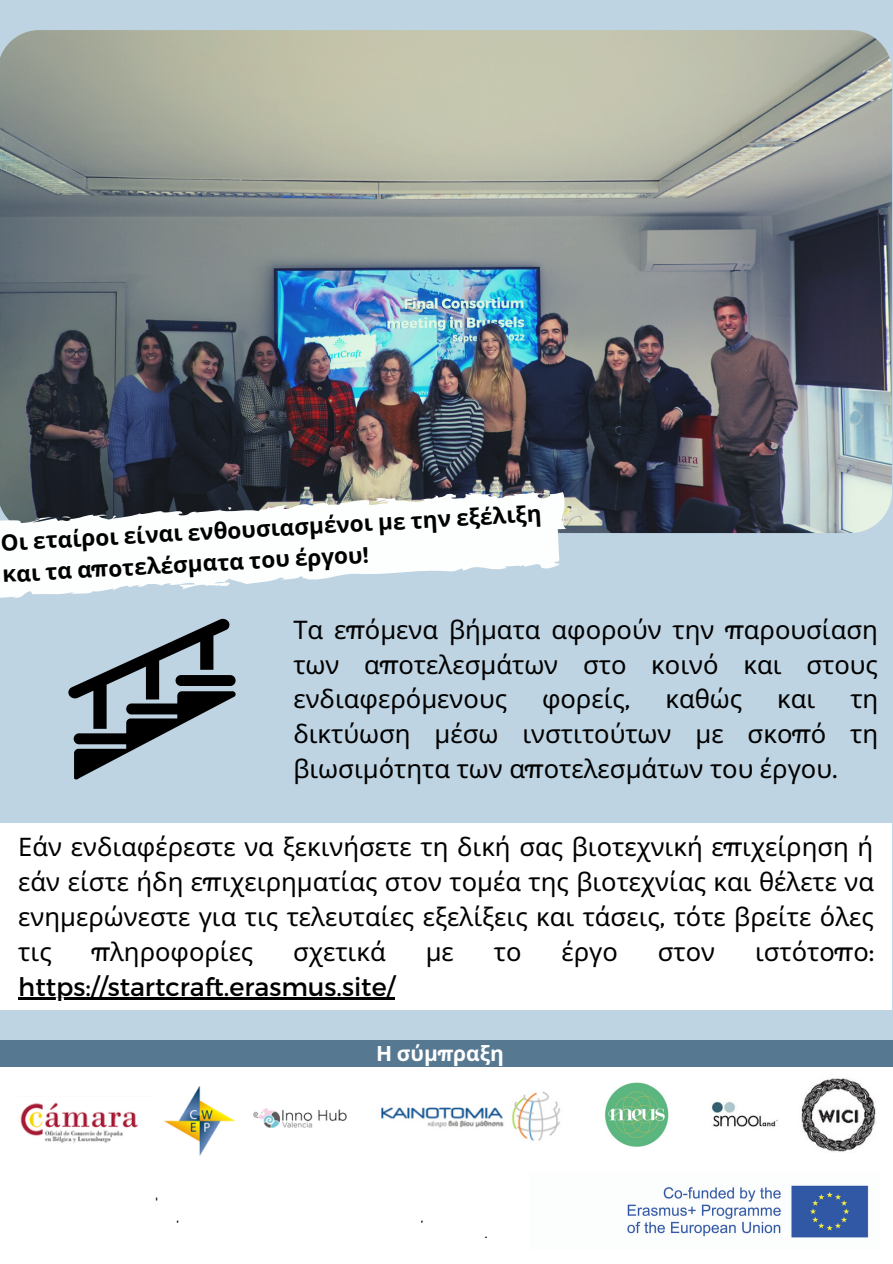
<style>
.page{position:relative;width:893px;height:1264px;background:#fff}
.page>*{position:absolute;margin:0;border:0;box-sizing:border-box;transform-origin:0 0}
.t1{font:25.5px/34.8px "Noto Sans";color:#000;text-align:justify}
.t2{font:25.5px "Montserrat";color:#000}
.t3{font:700 22.5px/31.7px "Noto Sans";color:#000}
.t4{font:700 21px "Noto Sans";color:#fff}
.t5{font:12px "Montserrat";color:#000}
.s1{font-family:"Montserrat"}
</style>
<div class="page">
<div style="left:0;top:0;width:892px;height:1040px;background:#bed4e2"></div>
<img style="left:0;top:30px;width:891px;height:503px">
<img style="left:164px;top:1086px;width:71px;height:69px">
<img style="left:801px;top:1078px;width:75px;height:74px">
<img style="left:605px;top:1082px;width:64px;height:65px">
<img style="left:253px;top:1108px;width:94px;height:20px">
<img style="left:20px;top:1102px;width:118px;height:41px">
<img style="left:381px;top:1091px;width:179px;height:50px">
<div style="left:0;top:1040px;width:892px;height:26px;background:#567891"></div>
<img style="left:711px;top:1101px;width:67px;height:26px">
<img style="left:627px;top:1185px;width:242px;height:53px">
<svg style="left:0;top:492px;width:565px;height:82px;fill:#fdfefe"></svg>
<div style="left:0;top:822px;width:891px;height:187px;background:#fff"></div>
<svg style="left:68px;top:619px;width:167px;height:160px"></svg>
<hr style="left:18px;top:997px;width:377px;height:3px;background:#000">
<p class="t3" style="left:0;top:526px;width:543px;rotate:-3deg">Οι εταίροι είναι ενθουσιασμένοι με την εξέλιξη και τα α<span class="s1">π</span>οτελέσματα του έργου<span class="s1">!</span></p>
<p class="t1" style="left:293px;top:611px;width:586px">Τα ε<span class="s1">π</span>όμενα βήματα αφορούν την <span class="s1">π</span>αρουσίαση των α<span class="s1">π</span>οτελεσμάτων στο κοινό και στους ενδιαφερόμενους</p>
<p class="t1" style="left:542px;top:681px;width:90px">φορείς<span class="s1">,</span></p>
<p class="t1" style="left:665px;top:681px;width:78px">καθώς</p>
<p class="t1" style="left:777px;top:681px;width:40px">και</p>
<p class="t1" style="left:293px;top:681px;width:586px;text-indent:557px">τη δικτύωση μέσω ινστιτούτων με σκο<span class="s1">π</span>ό τη βιωσιμότητα των α<span class="s1">π</span>οτελεσμάτων του έργου<span class="s1">.</span></p>
<p class="t1" style="left:18px;top:828px;width:857px">Εάν ενδιαφέρεστε να ξεκινήσετε τη δική σας βιοτεχνική ε<span class="s1">π</span>ιχείρηση ή εάν είστε ήδη ε<span class="s1">π</span>ιχειρηματίας στον τομέα της βιοτεχνίας και θέλετε να ενημερώνεστε για τις τελευταίες εξελίξεις και τάσεις<span class="s1">,</span> τότε βρείτε όλες τις</p>
<p class="t1" style="left:92px;top:933px;width:163px"><span class="s1">π</span>ληροφορίες</p>
<p class="t1" style="left:293px;top:933px;width:94px">σχετικά</p>
<p class="t1" style="left:425px;top:933px;width:30px">με</p>
<p class="t1" style="left:494px;top:933px;width:29px">το</p>
<p class="t1" style="left:561px;top:933px;width:58px">έργο</p>
<p class="t1" style="left:657px;top:933px;width:59px">στον</p>
<p class="t1" style="left:755px;top:933px;width:121px">ιστότο<span class="s1">π</span>ο<span class="s1">:</span></p>
<p class="t2" style="left:18px;top:969px;width:378px">https://startcraft.erasmus.site/</p>
<p class="t4" style="left:376px;top:1038px;width:130px">Η σύμ<span class="s1">π</span>ραξη</p>
<p class="t5" style="left:155px;top:1194px;width:4px">'</p>
<p class="t5" style="left:176px;top:1210px;width:4px">,</p>
<p class="t5" style="left:421px;top:1210px;width:4px">,</p>
<p class="t5" style="left:484px;top:1226px;width:4px">.</p>
</div>
